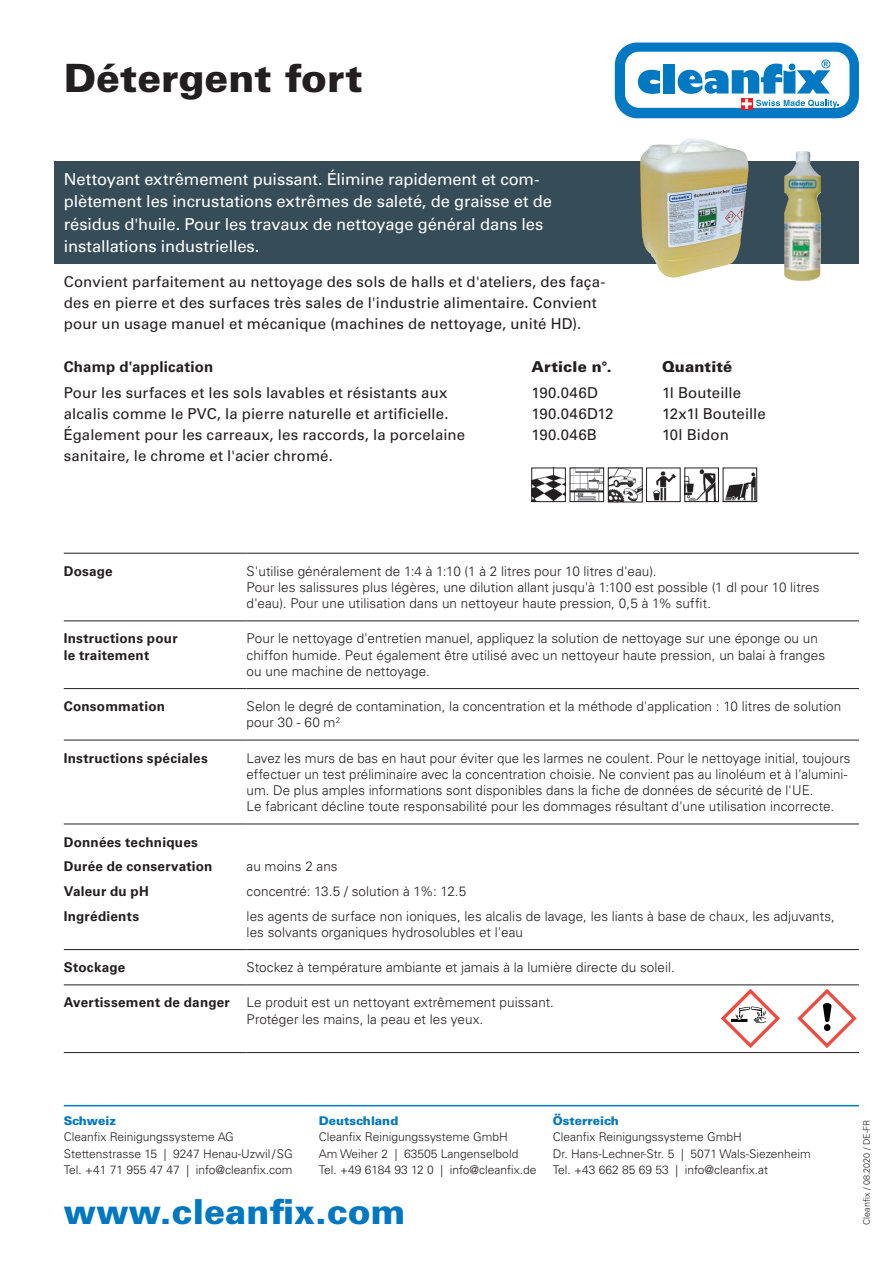
<style>
.page{position:relative;width:893px;height:1263px;background:#fff}
.page>*{position:absolute;margin:0;border:0;box-sizing:border-box;transform-origin:0 0}
.t1{font:900 39px "Univers LT Std";color:#231f20}
.t2{font:900 34.5px "Univers LT Std";color:#0077c0}
.t3{font:16.5px/22.5px "Univers LT Std";letter-spacing:-.005em;color:#fff}
.t4{font:15px/21px "Univers LT Std";letter-spacing:.01em;color:#231f20}
.t5{font:900 15px "Univers LT Std";letter-spacing:.01em;color:#231f20}
.t6{font:700 15px "Univers LT Std";letter-spacing:.01em;color:#231f20}
.t7{font:300 13.5px/16.2px "Univers LT Std";letter-spacing:.005em;color:#231f20}
.t8{font:700 13.5px/24.8px "Univers LT Std";letter-spacing:.015em;color:#231f20}
.t9{font:300 12px/16.5px "Univers LT Std";color:#231f20}
.t10{font:900 12px "Univers LT Std";color:#0077c0}
.t11{font:300 9px "Univers LT Std";color:#231f20}
.s1{font-weight:700}
</style>
<div class="page">
<svg style="left:615px;top:43px;width:244px;height:75px"></svg>
<hr style="left:64px;top:1105px;width:795px;height:1px;background:#0077c0">
<div style="left:54px;top:162px;width:805px;height:102px;background:#364d59"></div>
<img style="left:640px;top:138px;width:109px;height:140px">
<img style="left:784px;top:151px;width:37px;height:130px">
<svg style="left:721px;top:989px;width:59px;height:59px"></svg>
<svg style="left:797px;top:989px;width:60px;height:59px"></svg>
<img style="left:533px;top:470px;width:31px;height:30px">
<div style="left:531px;top:468px;width:35px;height:34px;border:1px solid #231f20"></div>
<img style="left:725px;top:472px;width:30px;height:28px">
<div style="left:723px;top:468px;width:34px;height:34px;border:1px solid #231f20"></div>
<img style="left:653px;top:471px;width:23px;height:29px">
<div style="left:646px;top:468px;width:34px;height:34px;border:1px solid #231f20"></div>
<img style="left:572px;top:470px;width:30px;height:30px">
<div style="left:570px;top:468px;width:34px;height:34px;border:1px solid #231f20"></div>
<img style="left:687px;top:470px;width:29px;height:30px">
<div style="left:685px;top:468px;width:34px;height:34px;border:1px solid #231f20"></div>
<img style="left:610px;top:470px;width:30px;height:30px">
<div style="left:608px;top:468px;width:34px;height:34px;border:1px solid #231f20"></div>
<hr style="left:64px;top:553px;width:183px;height:1px;background:#231f20">
<hr style="left:64px;top:620px;width:183px;height:1px;background:#231f20">
<hr style="left:64px;top:688px;width:183px;height:1px;background:#231f20">
<hr style="left:64px;top:740px;width:183px;height:1px;background:#231f20">
<hr style="left:64px;top:823px;width:183px;height:1px;background:#231f20">
<hr style="left:64px;top:949px;width:183px;height:1px;background:#231f20">
<hr style="left:64px;top:984px;width:183px;height:1px;background:#231f20">
<hr style="left:64px;top:1052px;width:183px;height:1px;background:#231f20">
<hr style="left:247px;top:553px;width:612px;height:1px;background:#231f20">
<hr style="left:247px;top:620px;width:612px;height:1px;background:#231f20">
<hr style="left:247px;top:688px;width:612px;height:1px;background:#231f20">
<hr style="left:247px;top:740px;width:612px;height:1px;background:#231f20">
<hr style="left:247px;top:823px;width:612px;height:1px;background:#231f20">
<hr style="left:247px;top:949px;width:612px;height:1px;background:#231f20">
<hr style="left:247px;top:984px;width:612px;height:1px;background:#231f20">
<hr style="left:247px;top:1052px;width:612px;height:1px;background:#231f20">
<h1 class="t1" style="left:64px;top:54px;width:300px">Détergent fort</h1>
<p class="t3" style="left:64px;top:168px;width:490px">Nettoyant extrêmement puissant. Élimine rapidement et com&shy;plètement les incrustations extrêmes de saleté, de graisse et de résidus d'huile. Pour les travaux de nettoyage général dans les installations industrielles.</p>
<p class="t4" style="left:64px;top:272px;width:543px">Convient parfaitement au nettoyage des sols de halls et d'ateliers, des faça&shy;des en pierre et des surfaces très sales de l'industrie alimentaire. Convient pour un usage manuel et mécanique (machines de nettoyage, unité HD).</p>
<p class="t6" style="left:64px;top:358px;width:151px">Champ d'application</p>
<p class="t4" style="left:64px;top:382px;width:403px">Pour les surfaces et les sols lavables et résistants aux alcalis comme le PVC, la pierre naturelle et artificielle.<br>Également pour les carreaux, les raccords, la porcelaine sanitaire, le chrome et l'acier chromé.</p>
<p class="t5" style="left:531px;top:357px;width:82px">Article n°.</p>
<p class="t5" style="left:662px;top:357px;width:72px">Quantité</p>
<p class="t4" style="left:531px;top:382px;width:68px">190.046D</p>
<p class="t4" style="left:662px;top:382px;width:81px">1l Bouteille</p>
<p class="t4" style="left:531px;top:403px;width:84px">190.046D12</p>
<p class="t4" style="left:662px;top:403px;width:105px">12x1l Bouteille</p>
<p class="t4" style="left:531px;top:424px;width:67px">190.046B</p>
<p class="t4" style="left:662px;top:424px;width:68px">10l Bidon</p>
<p class="t8" style="left:64px;top:559px;width:50px">Dosage</p>
<p class="t7" style="left:247px;top:563px;width:574px">S'utilise généralement de 1:4 à 1:10 (1 à 2 litres pour 10 litres d'eau).<br>Pour les salissures plus légères, une dilution allant jusqu'à 1:100 est possible (1 dl pour 10 litres d'eau). Pour une utilisation dans un nettoyeur haute pression, 0,5 à 1% suffit.</p>
<p class="t8" style="left:64px;top:631px;width:115px;line-height:16.2px">Instructions pour le traitement</p>
<p class="t7" style="left:247px;top:630px;width:580px">Pour le nettoyage d'entretien manuel, appliquez la solution de nettoyage sur une éponge ou un chiffon humide. Peut également être utilisé avec un nettoyeur haute pression, un balai à franges ou une machine de nettoyage.</p>
<p class="t8" style="left:64px;top:694px;width:103px">Consommation</p>
<p class="t7" style="left:247px;top:698px;width:596px">Selon le degré de contamination, la concentration et la méthode d'application : 10 litres de solution pour 30 - 60 m<sup>2</sup></p>
<p class="t8" style="left:64px;top:745px;width:146px">Instructions spéciales</p>
<p class="t7" style="left:247px;top:750px;width:605px">Lavez les murs de bas en haut pour éviter que les larmes ne coulent. Pour le nettoyage initial, toujours effectuer un test préliminaire avec la concentration choisie. Ne convient pas au linoléum et à l'alumini&shy;um. De plus amples informations sont disponibles dans la fiche de données de sécurité de l'UE.<br>Le fabricant décline toute responsabilité pour les dommages résultant d'une utilisation incorrecte.</p>
<p class="t8" style="left:64px;top:829px;width:150px">Données techniques<br>Durée de conservation<br>Valeur du pH<br>Ingrédients</p>
<p class="t7" style="left:247px;top:854px;width:590px;line-height:24.8px">au moins 2 ans<br>concentré: 13.5 / solution à 1%: 12.5<br>les agents de surface non ioniques, les alcalis de lavage, les liants à base de chaux, les adjuvants,</p>
<p class="t7" style="left:247px;top:924px;width:278px">les solvants organiques hydrosolubles et l'eau</p>
<p class="t8" style="left:64px;top:955px;width:63px">Stockage</p>
<p class="t7" style="left:247px;top:959px;width:430px">Stockez à température ambiante et jamais à la lumière directe du soleil.</p>
<p class="t7" style="left:247px;top:994px;width:309px;text-indent:-183px"><span class="s1">Avertissement de danger</span> Le produit est un nettoyant extrêmement puissant.<br>Protéger les mains, la peau et les yeux.</p>
<p class="t10" style="left:64px;top:1113px;width:54px">Schweiz</p>
<p class="t9" style="left:64px;top:1129px;width:231px">Cleanfix Reinigungssysteme AG<br>Stettenstrasse 15 | 9247 Henau-Uzwil/SG<br>Tel. +41 71 955 47 47 | info@cleanfix.com</p>
<p class="t10" style="left:319px;top:1113px;width:81px">Deutschland</p>
<p class="t9" style="left:319px;top:1129px;width:219px">Cleanfix Reinigungssysteme GmbH<br>Am Weiher 2 | 63505 Langenselbold<br>Tel. +49 6184 93 12 0 | info@cleanfix.de</p>
<h2 class="t2" style="left:64px;top:1190px;width:343px">www.cleanfix.com</h2>
<p class="t10" style="left:553px;top:1113px;width:68px">Österreich</p>
<p class="t9" style="left:553px;top:1129px;width:259px">Cleanfix Reinigungssysteme GmbH<br>Dr. Hans-Lechner-Str. 5 | 5071 Wals-Siezenheim<br>Tel. +43 662 85 69 53 | info@cleanfix.at</p>
<p class="t11" style="left:861px;top:1225px;width:107px;rotate:-90deg">Cleanfix / 08.2020 / DE-FR</p>
</div>
